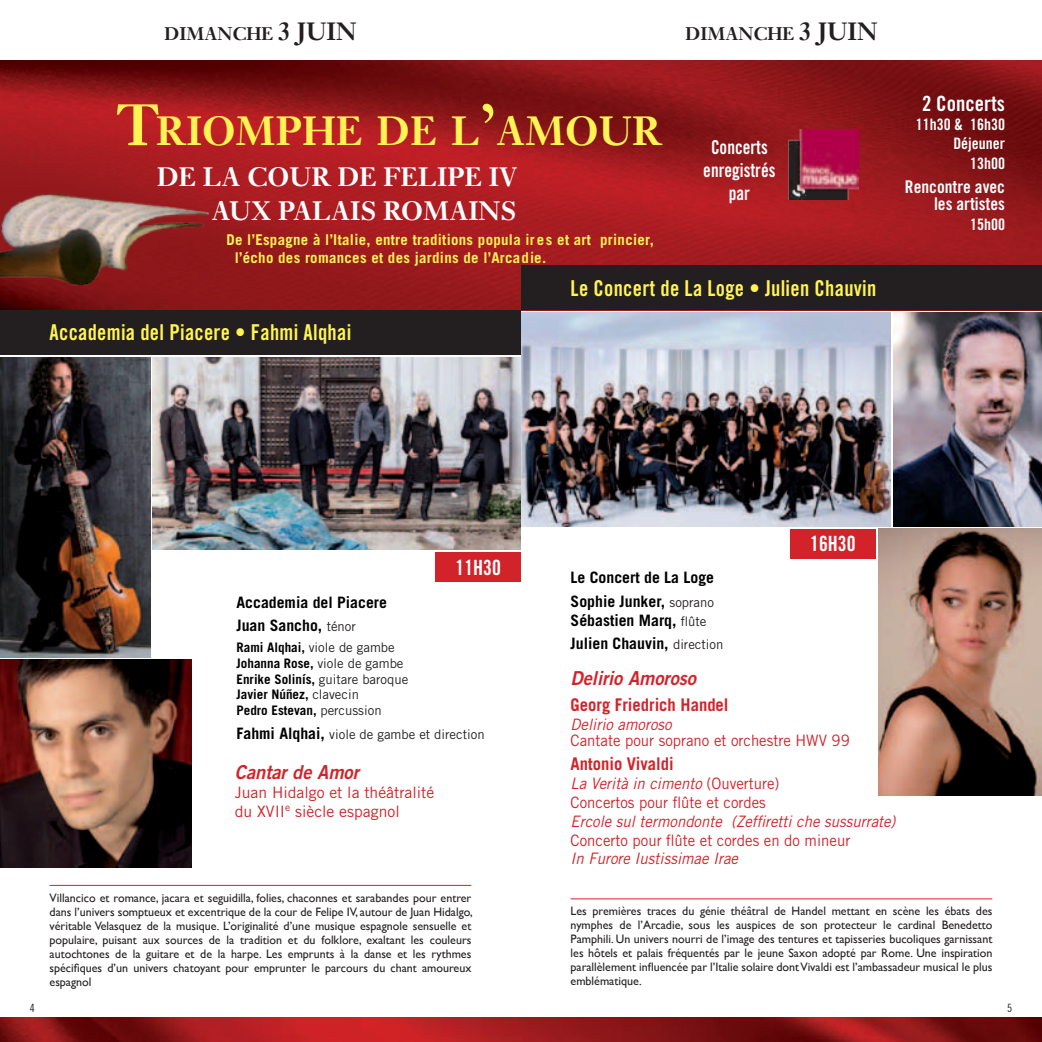
<style>
.page{position:relative;width:1042px;height:1042px;background:#fff}
.page>*{position:absolute;margin:0;border:0;box-sizing:border-box;transform-origin:0 0}
.t1{font:600 42.88px "Ehrhardt";color:#fff454}
.t2{font:600 28px/33.6px "Ehrhardt";color:#fff;text-align:right}
.t3{font:21.88px "Trade Gothic LT Std Bd Cn 20";letter-spacing:.015em;color:#fff454;scale:.95 1}
.t4{font:21px "Trade Gothic LT Std Bd Cn 20";color:#fff;scale:.95 1}
.t5{font:21px "Trade Gothic LT Std Bd Cn 20";color:#fff}
.t6{font:italic 19.25px "Trade Gothic Bold Two";color:#d2232a;scale:.95 1}
.t7{font:600 19.25px "Ehrhardt";color:#231f20}
.t8{font:19.25px/23.1px "Trade Gothic LT Std Bd Cn 20";color:#fff;text-align:center;scale:.9 1}
.t9{font:700 17.5px "Trade Gothic";color:#d2232a;scale:.95 1}
.t10{font:17.5px/17.5px "Trade Gothic LT Std Bd Cn 20";color:#fff;text-align:right}
.t11{font:15.75px/18.9px "Trade Gothic";color:#d2232a;scale:.95 1}
.t12{font:700 15.75px/23.8px "Trade Gothic";color:#000}
.t13{font:italic 15.75px "Trade Gothic";color:#d2232a;scale:.95 1}
.t14{font:15.75px/18.9px "Trade Gothic";color:#d2232a}
.t15{font:15.75px/19.2px "Trade Gothic LT Std Bd Cn 20";color:#fff;text-align:right}
.t16{font:700 14.88px/17.8px "Trade Gothic";letter-spacing:.02em;color:#fff454}
.t17{font:700 13.12px/15.8px "Trade Gothic";color:#000}
.t18{font:13.12px "Trade Gothic";color:#231f20}
.t19{font:12.25px/14px "Gill Sans";color:#231f20;text-align:justify}
.t20{font:11.38px "Trade Gothic LT Std Cn 18";color:#231f20}
.s1{font-size:26.25px}
.s2{font-size:61.25px}
.s3{font-weight:400;font-size:13.12px;color:#231f20}
.s4{font-weight:400;color:#231f20}
.s5{font-weight:700;font-size:15.75px;color:#000}
.s6{font-style:italic}
</style>
<div class="page">
<img style="left:0;top:60px;width:1042px;height:250px">
<img style="left:153px;top:357px;width:368px;height:193px">
<hr style="left:50px;top:885px;width:421px;height:1px;background:#d2232a">
<hr style="left:570px;top:898px;width:422px;height:1px;background:#d2232a">
<div style="left:435px;top:552px;width:86px;height:30px;background:#d2232a"></div>
<img style="left:0;top:357px;width:150px;height:300px">
<div style="left:790px;top:529px;width:86px;height:29px;background:#d2232a"></div>
<div style="left:521px;top:265px;width:521px;height:45px;background:#231f20"></div>
<div style="left:0;top:310px;width:521px;height:45px;background:#231f20"></div>
<img style="left:0;top:1017px;width:1042px;height:25px">
<img style="left:0;top:660px;width:191px;height:207px">
<img style="left:893px;top:313px;width:149px;height:213px">
<img style="left:878px;top:529px;width:164px;height:266px">
<img style="left:521px;top:313px;width:369px;height:213px">
<img style="left:0;top:119px;width:305px;height:177px">
<img style="left:788px;top:130px;width:70px;height:69px">
<h3 class="t7" style="left:164px;top:22px;width:194px">DIMANCHE <span class="s1">3 JUIN</span></h3>
<h3 class="t7" style="left:685px;top:22px;width:194px">DIMANCHE <span class="s1">3 JUIN</span></h3>
<h1 class="t1" style="left:115px;top:106px;width:549px"><span class="s2">T</span>RIOMPHE DE L<span class="s2">’</span>AMOUR</h1>
<h2 class="t2" style="left:157px;top:160px;width:362px">DE LA COUR DE FELIPE IV<br>AUX PALAIS ROMAINS</h2>
<p class="t16" style="left:235px;top:231px;width:420px;text-indent:-8px">De l’Espagne à l’Italie, entre traditions popula ires et art princier, l’écho des romances et des jardins de l’Arcadie.</p>
<h3 class="t8" style="left:703px;top:136px;width:82px">Concerts enregistrés par</h3>
<h3 class="t3" style="left:50px;top:319px;width:319px">Accademia del Piacere • Fahmi Alqhai</h3>
<h3 class="t3" style="left:570px;top:275px;width:323px">Le Concert de La Loge • Julien Chauvin</h3>
<h3 class="t5" style="left:922px;top:91px;width:84px">2 Concerts</h3>
<p class="t15" style="left:916px;top:115px;width:91px">11h30 &amp; 16h30<br>Déjeuner<br>13h00</p>
<h3 class="t10" style="left:905px;top:178px;width:102px">Rencontre avec les artistes</h3>
<p class="t15" style="left:970px;top:214px;width:36px">15h00</p>
<h3 class="t4" style="left:455px;top:554px;width:49px">11H30</h3>
<p class="t12" style="left:236px;top:590px;width:152px">Accademia del Piacere<br>Juan Sancho, <span class="s3">ténor</span></p>
<p class="t17" style="left:236px;top:639px;width:173px">Rami Alqhai, <span class="s4">viole de gambe<br></span>Johanna Rose, <span class="s4">viole de gambe<br></span>Enrike Solinís, <span class="s4">guitare baroque<br></span>Javier Núñez, <span class="s4">clavecin<br></span>Pedro Estevan, <span class="s4">percussion</span></p>
<p class="t18" style="left:236px;top:726px;width:250px"><span class="s5">Fahmi Alqhai,</span> viole de gambe et direction</p>
<h3 class="t6" style="left:235px;top:760px;width:132px">Cantar de Amor</h3>
<p class="t14" style="left:235px;top:783px;width:201px">Juan Hidalgo et la théâtralité du XVII<sup>e</sup> siècle espagnol</p>
<p class="t12" style="left:570px;top:565px;width:145px">Le Concert de La Loge<br>Sophie Junker, <span class="s3">soprano</span></p>
<p class="t12" style="left:570px;top:608px;width:154px">Sébastien Marq, <span class="s3">flûte<br></span>Julien Chauvin, <span class="s3">direction</span></p>
<h3 class="t4" style="left:810px;top:531px;width:49px">16H30</h3>
<h3 class="t6" style="left:570px;top:666px;width:134px">Delirio Amoroso</h3>
<h3 class="t9" style="left:570px;top:694px;width:168px">Georg Friedrich Handel</h3>
<p class="t13" style="left:570px;top:715px;width:108px">Delirio amoroso</p>
<p class="t11" style="left:570px;top:731px;width:295px">Cantate pour soprano et orchestre HWV 99</p>
<h3 class="t9" style="left:570px;top:752px;width:110px">Antonio Vivaldi</h3>
<p class="t11" style="left:570px;top:773px;width:221px"><span class="s6">La Verità in cimento</span> (Ouverture)<br>Concertos pour flûte et cordes</p>
<p class="t13" style="left:570px;top:811px;width:344px">Ercole sul termondonte (Zeffiretti che sussurrate)</p>
<p class="t11" style="left:570px;top:830px;width:296px">Concerto pour flûte et cordes en do mineur</p>
<p class="t13" style="left:570px;top:849px;width:178px">In Furore Iustissimae Irae</p>
<p class="t19" style="left:50px;top:890px;width:424px">Villancico et romance, jacara et seguidilla, folies, chaconnes et sarabandes pour entrer dans l’univers somptueux et excentrique de la cour de Felipe IV, autour de Juan Hidalgo, véritable Velasquez de la musique. L’originalité d’une musique espagnole sensuelle et populaire, puisant aux sources de la tradition et du folklore, exaltant les couleurs autochtones de la guitare et de la harpe. Les emprunts à la danse et les rythmes spécifiques d’un univers chatoyant pour emprunter le parcours du chant amoureux espagnol</p>
<p class="t19" style="left:570px;top:904px;width:423px">Les premières traces du génie théâtral de Handel mettant en scène les ébats des nymphes de l’Arcadie, sous les auspices de son protecteur le cardinal Benedetto Pamphili. Un univers nourri de l’image des tentures et tapisseries bucoliques garnissant les hôtels et palais fréquentés par le jeune Saxon adopté par Rome. Une inspiration parallèlement influencée par l’Italie solaire dont Vivaldi est l’ambassadeur musical le plus emblématique.</p>
<p class="t20" style="left:30px;top:1001px;width:7px">4</p>
<p class="t20" style="left:1007px;top:1001px;width:7px">5</p>
</div>
